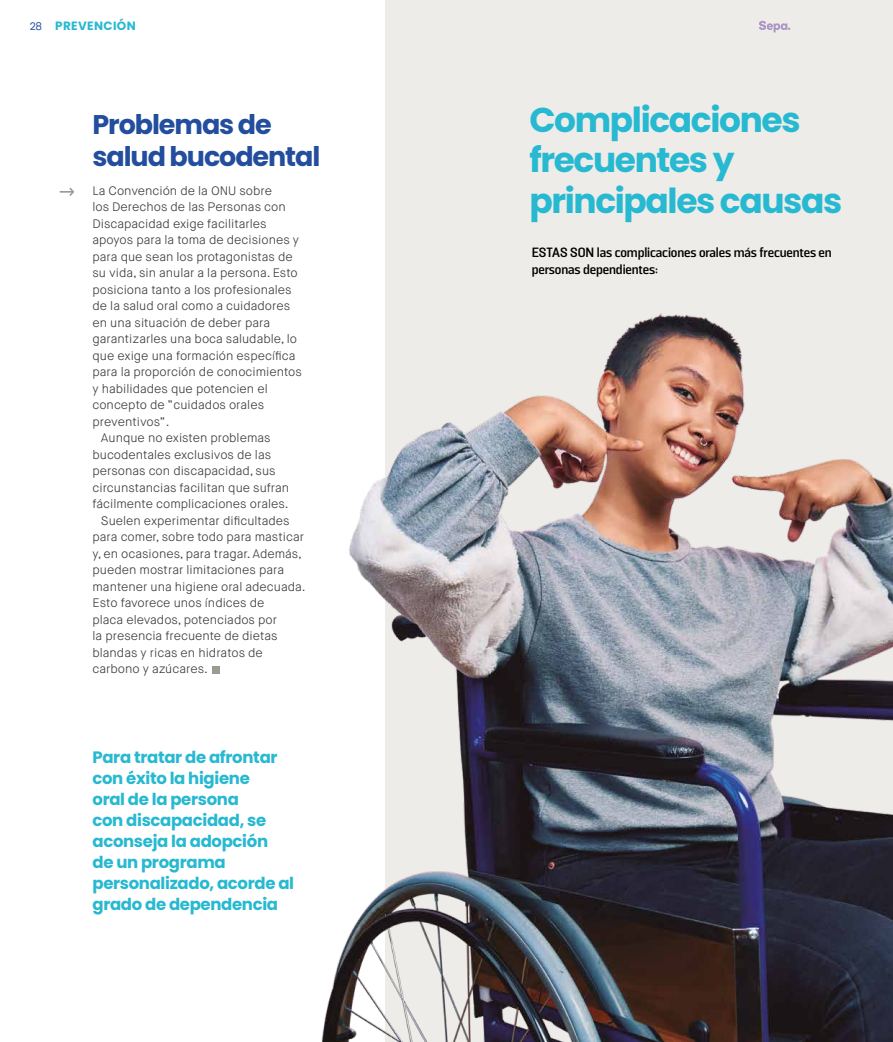
<style>
.page{position:relative;width:893px;height:1042px;background:#fff}
.page>*{position:absolute;margin:0;border:0;box-sizing:border-box;transform-origin:0 0}
.t1{font:700 34.5px/40.5px "Poppins";letter-spacing:-.04em;color:#27b9d1}
.t2{font:700 27px/31.5px "Poppins";letter-spacing:-.04em;color:#234e9e}
.t3{font:700 16.5px/21px "Poppins";letter-spacing:-.02em;color:#27b9d1}
.t4{font:700 13.35px/16.8px "Solido";letter-spacing:-.01em;color:#000}
.t5{font:300 12.3px "Maison Neue";color:#3c3c3b}
.t6{font:700 12px "Poppins";letter-spacing:.03em;color:#27b9d1}
.s1{font-weight:400;font-size:10.5px;color:#234e9e}
</style>
<div class="page">
<div style="left:386px;top:0;width:507px;height:1042px;background:#edece8"></div>
<svg style="left:759px;top:21px;width:31px;height:11px"></svg>
<img style="left:212px;top:271px;width:681px;height:771px">
<div style="left:213px;top:666px;width:7px;height:7px;background:#9d9b91"></div>
<svg style="left:60px;top:188px;width:14px;height:8px"></svg>
<p class="t6" style="left:30px;top:19px;width:107px"><span class="s1">28</span> PREVENCIÓN</p>
<h2 class="t2" style="left:92px;top:109px;width:229px">Problemas de salud bucodental</h2>
<p class="t5" style="left:92px;top:183px;width:181px">La Convención de la ONU sobre</p>
<p class="t5" style="left:92px;top:199px;width:195px">los Derechos de las Personas con</p>
<p class="t5" style="left:92px;top:216px;width:176px">Discapacidad exige facilitarles</p>
<p class="t5" style="left:92px;top:232px;width:208px">apoyos para la toma de decisiones y</p>
<p class="t5" style="left:92px;top:249px;width:202px">para que sean los protagonistas de</p>
<p class="t5" style="left:92px;top:265px;width:207px">su vida, sin anular a la persona. Esto</p>
<p class="t5" style="left:92px;top:282px;width:201px">posiciona tanto a los profesionales</p>
<p class="t5" style="left:92px;top:298px;width:199px">de la salud oral como a cuidadores</p>
<p class="t5" style="left:92px;top:315px;width:179px">en una situación de deber para</p>
<p class="t5" style="left:92px;top:331px;width:206px">garantizarles una boca saludable, lo</p>
<p class="t5" style="left:92px;top:348px;width:204px">que exige una formación específica</p>
<p class="t5" style="left:92px;top:364px;width:211px">para la proporción de conocimientos</p>
<p class="t5" style="left:92px;top:381px;width:177px">y habilidades que potencien el</p>
<p class="t5" style="left:92px;top:397px;width:173px">concepto de “cuidados orales</p>
<p class="t5" style="left:92px;top:414px;width:79px">preventivos”.</p>
<p class="t5" style="left:101px;top:430px;width:171px">Aunque no existen problemas</p>
<p class="t5" style="left:92px;top:447px;width:180px">bucodentales exclusivos de las</p>
<p class="t5" style="left:92px;top:463px;width:185px">personas con discapacidad, sus</p>
<p class="t5" style="left:92px;top:480px;width:198px">circunstancias facilitan que sufran</p>
<p class="t5" style="left:92px;top:496px;width:198px">fácilmente complicaciones orales.</p>
<p class="t5" style="left:101px;top:513px;width:190px">Suelen experimentar dificultades</p>
<p class="t5" style="left:92px;top:529px;width:213px">para comer, sobre todo para masticar</p>
<p class="t5" style="left:92px;top:546px;width:211px">y, en ocasiones, para tragar. Además,</p>
<p class="t5" style="left:92px;top:562px;width:193px">pueden mostrar limitaciones para</p>
<p class="t5" style="left:92px;top:579px;width:215px">mantener una higiene oral adecuada.</p>
<p class="t5" style="left:92px;top:595px;width:173px">Esto favorece unos índices de</p>
<p class="t5" style="left:92px;top:612px;width:186px">placa elevados, potenciados por</p>
<p class="t5" style="left:92px;top:628px;width:187px">la presencia frecuente de dietas</p>
<p class="t5" style="left:92px;top:645px;width:172px">blandas y ricas en hidratos de</p>
<p class="t5" style="left:92px;top:661px;width:117px">carbono y azúcares.</p>
<h3 class="t3" style="left:92px;top:747px;width:203px">Para tratar de afrontar con éxito la higiene<br>oral de la persona<br>con discapacidad, se aconseja la adopción<br>de un programa personalizado, acorde al grado de dependencia</h3>
<h1 class="t1" style="left:529px;top:100px;width:314px">Complicaciones frecuentes y principales causas</h1>
<p class="t4" style="left:532px;top:245px;width:302px">ESTAS SON las complicaciones orales más frecuentes en personas dependientes:</p>
</div>
